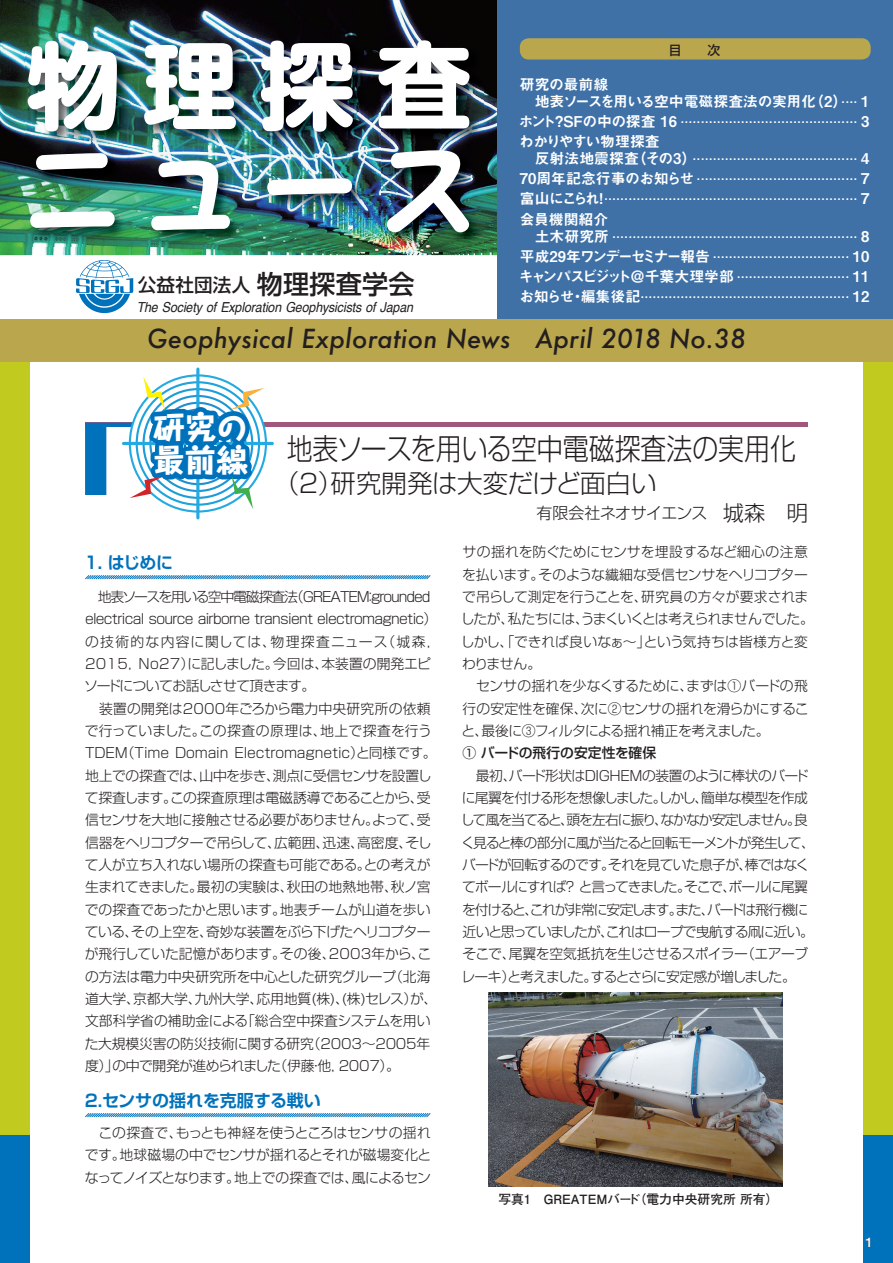
<style>
.page{position:relative;width:893px;height:1263px;background:#fff}
.page>*{position:absolute;margin:0;border:0;box-sizing:border-box;transform-origin:0 0}
.t1{font:700 95.7px "Shin M Go Pro";color:#fff}
.t2{font:700 95.7px "Capie N Std";color:#fff}
.t3{font:800 31.2px/33.5px "Taka Hand Std";letter-spacing:.01em;color:#fff}
.t4{font:300 29.7px "Shin Go Pro";color:#231f20;scale:.87 1}
.t5{font:italic 500 25.5px "Futura";letter-spacing:.01em;color:#231f20}
.t6{font:300 25.5px "Shin Go Pro";letter-spacing:-.01em;color:#231f20}
.t7{font:500 18.6px "Shin Go Pro";letter-spacing:.01em;color:#231f20}
.t8{font:700 16.95px "Shin Go Pro De";letter-spacing:-.01em;color:#0072bc}
.t9{font:300 15.9px "Shin Go Pro";letter-spacing:-.03em;color:#231f20}
.t10{font:14.85px/17px "Midashi Go Pro MB31";letter-spacing:-.03em;color:#fff}
.t11{font:14.85px "Midashi Go Pro MB31";letter-spacing:-.05em;color:#fff}
.t12{font:300 13.8px/22.4px "Shin Go Pro";letter-spacing:-.035em;color:#231f20}
.t13{font:300 13.8px/22.4px "Shin Go Pro";letter-spacing:-.065em;color:#231f20}
.t14{font:italic 13.8px "Helvetica";letter-spacing:-.01em;color:#231f20;scale:.9 1}
.t15{font:500 13.8px "Shin Go Pro";color:#231f20}
.t16{font:500 12.75px/20.2px "Gothic MB101 Pro";color:#fff;text-align:justify}
.t17{font:700 12.75px "Futo Go B101 Pro";color:#231f20}
.t18{font:500 12.75px "Shin Go Pro";color:#231f20}
.t19{font:12.75px "Midashi Go Pro MB31";color:#fff}
.s1{font-size:26.1px}
.s2{font-family:"Midashi Go Pro MB31";font-weight:400;font-size:14.85px}
.s3{font-size:21.3px}
</style>
<div class="page">
<div style="left:0;top:0;width:30px;height:1263px;background:#c1cb1f"></div>
<div style="left:0;top:0;width:893px;height:319px;background:#fff"></div>
<img style="left:0;top:0;width:497px;height:255px">
<div style="left:863px;top:0;width:30px;height:1263px;background:#c1cb1f"></div>
<hr style="left:85px;top:423px;width:723px;height:4px;background:#a1577b">
<hr style="left:196px;top:369px;width:3px;height:149px;background:#24aae1">
<svg style="left:85px;top:376px;width:247px;height:144px"></svg>
<div style="left:497px;top:0;width:396px;height:319px;background:#3f71a7"></div>
<div style="left:0;top:319px;width:893px;height:42px;background:#baa64c"></div>
<img style="left:76px;top:260px;width:58px;height:52px">
<div style="left:0;top:1135px;width:30px;height:128px;background:#0072bc"></div>
<div style="left:863px;top:1135px;width:30px;height:128px;background:#0072bc"></div>
<svg style="left:85px;top:575px;width:346px;height:5px;background:#83badd"></svg>
<svg style="left:85px;top:1113px;width:346px;height:5px;background:#83bade"></svg>
<img style="left:26px;top:38px;width:458px;height:208px">
<div style="left:520px;top:38px;width:351px;height:22px;background:#baa64c;border-radius:9px"></div>
<img style="left:488px;top:993px;width:294px;height:193px">
<h1 class="t1" style="left:26px;top:8px;width:448px">物理探査</h1>
<h1 class="t2" style="left:24px;top:118px;width:452px">ニュース</h1>
<h3 class="t7" style="left:138px;top:269px;width:278px">公益社団法人 <span class="s1">物理探査学会</span></h3>
<p class="t14" style="left:137px;top:296px;width:309px">The Society of Exploration Geophysicists of Japan</p>
<p class="t18" style="left:669px;top:39px;width:53px">目　　次</p>
<p class="t10" style="left:520px;top:74px;width:351px">研究の最前線<br>　地表ソースを用いる空中電磁探査法の実用化（2）<sup>....</sup> 1</p>
<p class="t16" style="left:519px;top:106px;width:352px"><span class="s2">ホント？SFの中の探査 16</span> ............................................ <span class="s2">3</span></p>
<p class="t11" style="left:519px;top:130px;width:142px">わかりやすい物理探査</p>
<p class="t16" style="left:520px;top:143px;width:351px"><span class="s2">　反射法地震探査（その3）</span>......................................... <span class="s2">4<br>70周年記念行事のお知らせ</span> ........................................ <span class="s2">7富山にこられ！</span>............................................................... <span class="s2">7</span></p>
<p class="t10" style="left:520px;top:209px;width:90px">会員機関紹介</p>
<p class="t16" style="left:519px;top:221px;width:352px"><span class="s2">　土木研究所</span> ............................................................. <span class="s2">8平成29年ワンデーセミナー報告</span> .................................. <span class="s2">10キャンパスビジット＠千葉大理学部</span> ............................ <span class="s2">11お知らせ・編集後記</span> .................................................... <span class="s2">12</span></p>
<h3 class="t5" style="left:147px;top:321px;width:600px">Geophysical Exploration News April 2018 No.38</h3>
<h2 class="t3" style="left:153px;top:407px;width:96px">研究の最前線</h2>
<h3 class="t4" style="left:287px;top:425px;width:587px">地表ソースを用いる空中電磁探査法の実用化</h3>
<h3 class="t6" style="left:274px;top:462px;width:384px">（２）研究開発は大変だけど面白い</h3>
<p class="t9" style="left:537px;top:500px;width:273px">有限会社ネオサイエンス　<span class="s3">城森　明</span></p>
<p class="t8" style="left:83px;top:548px;width:92px">１. はじめに</p>
<p class="t12" style="left:84px;top:584px;width:355px">　地表ソースを用いる空中電磁探査法（GREATEM：grounded electrical source airborne transient electromagnetic）の技術的な内容に関しては、物理探査ニュース（城森, 2015, No27）に記しました。今回は、本装置の開発エピソードについてお話しさせて頂きます。<br>　装置の開発は2000年ごろから電力中央研究所の依頼で行っていました。この探査の原理は、地上で探査を行うTDEM（Time Domain Electromagnetic）と同様です。地上での探査では、山中を歩き、測点に受信センサを設置して探査します。この探査原理は電磁誘導であることから、受信センサを大地に接触させる必要がありません。よって、受信器をヘリコプターで吊らして、広範囲、迅速、高密度、そして人が立ち入れない場所の探査も可能である。との考えが生まれてきました。最初の実験は、秋田の地熱地帯、秋ノ宮での探査であったかと思います。地表チームが山道を歩いている、その上空を、奇妙な装置をぶら下げたヘリコプターが飛行していた記憶があります。その後、2003年から、この方法は電力中央研究所を中心とした研究グループ（北海道大学、京都大学、九州大学、応用地質(株)、(株)セレス）が、文部科学省の補助金による「総合空中探査システムを用いた大規模災害の防災技術に関する研究（2003～2005年度）」の中で開発が進められました（伊藤・他, 2007）。</p>
<p class="t8" style="left:83px;top:1086px;width:239px">２．センサの揺れを克服する戦い</p>
<p class="t12" style="left:85px;top:1120px;width:348px;text-align:justify">　この探査で、もっとも神経を使うところはセンサの揺れです。地球磁場の中でセンサが揺れるとそれが磁場変化となってノイズとなります。地上での探査では、風によるセン</p>
<p class="t12" style="left:461px;top:539px;width:355px">サの揺れを防ぐためにセンサを埋設するなど細心の注意を払います。そのような繊細な受信センサをヘリコプターで吊らして測定を行うことを、研究員の方々が要求されましたが、私たちには、うまくいくとは考えられませんでした。しかし、「できれば良いなぁ～」という気持ちは皆様方と変わりません。<br>　センサの揺れを少なくするために、まずは①バードの飛行の安定性を確保、次に②センサの揺れを滑らかにすること、最後に③フィルタによる揺れ補正を考えました。</p>
<p class="t15" style="left:462px;top:742px;width:195px">① バードの飛行の安定性を確保</p>
<p class="t13" style="left:461px;top:762px;width:355px">　最初、バード形状はDIGHEMの装置のように棒状のバードに尾翼を付ける形を想像しました。しかし、簡単な模型を作成して風を当てると、頭を左右に振り、なかなか安定しません。良く見ると棒の部分に風が当たると回転モーメントが発生して、バードが回転するのです。それを見ていた息子が、棒ではなくてボールにすれば？ と言ってきました。そこで、ボールに尾翼を付けると、これが非常に安定します。また、バードは飛行機に近いと思っていましたが、これはロープで曳航する凧に近い。そこで、尾翼を空気抵抗を生じさせるスポイラー（エアーブレーキ）と考えました。するとさらに安定感が増しました。</p>
<p class="t17" style="left:498px;top:1189px;width:282px">写真1　GREATEMバード（電力中央研究所 所有）</p>
<p class="t19" style="left:865px;top:1231px;width:9px">1</p>
</div>
